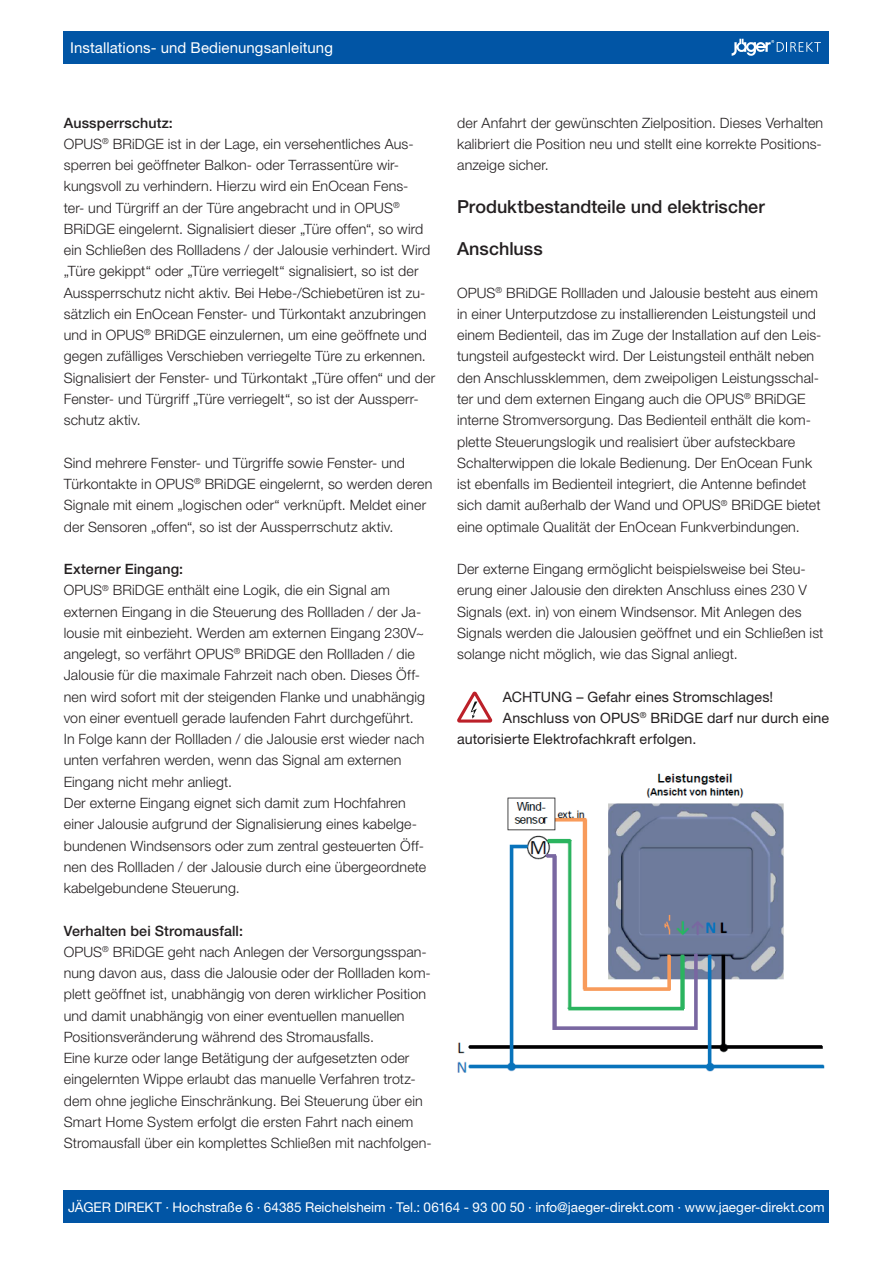
<style>
.page{position:relative;width:893px;height:1263px;background:#fff}
.page>*{position:absolute;margin:0;border:0;box-sizing:border-box;transform-origin:0 0}
.t1{font:500 18px "Helvetica Neue LT Pro";color:#231f20}
.t2{font:15px "Helvetica Neue LT Pro";letter-spacing:.005em;color:#fff}
.t3{font:300 14.25px/21.3px "Helvetica Neue LT Pro";letter-spacing:.01em;color:#231f20}
.t4{font:14.25px "Helvetica Neue LT Pro";letter-spacing:.005em;color:#231f20}
.t5{font:13.5px "Helvetica Neue LT Pro";color:#fff}
.s1{font-weight:500}
</style>
<div class="page">
<div style="left:64px;top:1191px;width:765px;height:32px;background:#0155a5"></div>
<div style="left:64px;top:31px;width:765px;height:33px;background:#0155a5"></div>
<svg style="left:732px;top:39px;width:89px;height:17px"></svg>
<img style="left:457px;top:773px;width:368px;height:300px">
<svg style="left:457px;top:691px;width:35px;height:32px"></svg>
<p class="t2" style="left:70px;top:38px;width:264px">Installations- und Bedienungsanleitung</p>
<p class="t3" style="left:64px;top:112px;width:373px"><span class="s1">Aussperrschutz:<br></span>OPUS<sup>®</sup> BRiDGE ist in der Lage, ein versehentliches Aus&shy;sperren bei geöffneter Balkon- oder Terrassentüre wir&shy;kungsvoll zu verhindern. Hierzu wird ein EnOcean Fens-<br>ter- und Türgriff an der Türe angebracht und in OPUS<sup>® </sup>BRiDGE eingelernt. Signalisiert dieser „Türe offen“, so wird ein Schließen des Rollladens / der Jalousie verhindert. Wird „Türe gekippt“ oder „Türe verriegelt“ signalisiert, so ist der Aussperrschutz nicht aktiv. Bei Hebe-/Schiebetüren ist zu&shy;sätzlich ein EnOcean Fenster- und Türkontakt anzubringen und in OPUS<sup>®</sup> BRiDGE einzulernen, um eine geöffnete und gegen zufälliges Verschieben verriegelte Türe zu erkennen.<br>Signalisiert der Fenster- und Türkontakt „Türe offen“ und der Fenster- und Türgriff „Türe verriegelt“, so ist der Aussperr&shy;schutz aktiv.</p>
<p class="t3" style="left:64px;top:452px;width:370px">Sind mehrere Fenster- und Türgriffe sowie Fenster- und Türkontakte in OPUS<sup>®</sup> BRiDGE eingelernt, so werden deren Signale mit einem „logischen oder“ verknüpft. Meldet einer der Sensoren „offen“, so ist der Aussperrschutz aktiv.</p>
<p class="t3" style="left:64px;top:558px;width:364px"><span class="s1">Externer Eingang:<br></span>OPUS<sup>®</sup> BRiDGE enthält eine Logik, die ein Signal am externen Eingang in die Steuerung des Rollladen / der Ja&shy;lousie mit einbezieht. Werden am externen Eingang 230V~ angelegt, so verfährt OPUS<sup>®</sup> BRiDGE den Rollladen / die Jalousie für die maximale Fahrzeit nach oben. Dieses Öff&shy;nen wird sofort mit der steigenden Flanke und unabhängig von einer eventuell gerade laufenden Fahrt durchgeführt.<br>In Folge kann der Rollladen / die Jalousie erst wieder nach unten verfahren werden, wenn das Signal am externen Eingang nicht mehr anliegt.<br>Der externe Eingang eignet sich damit zum Hochfahren einer Jalousie aufgrund der Signalisierung eines kabelge&shy;bundenen Windsensors oder zum zentral gesteuerten Öff&shy;nen des Rollladen / der Jalousie durch eine übergeordnete kabelgebundene Steuerung.</p>
<p class="t3" style="left:64px;top:919px;width:369px"><span class="s1">Verhalten bei Stromausfall:<br></span>OPUS<sup>®</sup> BRiDGE geht nach Anlegen der Versorgungsspan&shy;nung davon aus, dass die Jalousie oder der Rollladen kom&shy;plett geöffnet ist, unabhängig von deren wirklicher Position und damit unabhängig von einer eventuellen manuellen Positionsveränderung während des Stromausfalls.<br>Eine kurze oder lange Betätigung der aufgesetzten oder eingelernten Wippe erlaubt das manuelle Verfahren trotz&shy;dem ohne jegliche Einschränkung. Bei Steuerung über ein Smart Home System erfolgt die ersten Fahrt nach einem Stromausfall über ein komplettes Schließen mit nachfolgen-</p>
<p class="t3" style="left:457px;top:112px;width:368px;text-align:justify">der Anfahrt der gewünschten Zielposition. Dieses Verhalten kalibriert die Position neu und stellt eine korrekte Positions&shy;anzeige sicher.</p>
<p class="t1" style="left:457px;top:195px;width:309px">Produktbestandteile und elektrischer</p>
<p class="t1" style="left:457px;top:238px;width:87px">Anschluss</p>
<p class="t3" style="left:457px;top:282px;width:366px">OPUS<sup>®</sup> BRiDGE Rollladen und Jalousie besteht aus einem in einer Unterputzdose zu installierenden Leistungsteil und einem Bedienteil, das im Zuge der Installation auf den Leis&shy;tungsteil aufgesteckt wird. Der Leistungsteil enthält neben den Anschlussklemmen, dem zweipoligen Leistungsschal&shy;ter und dem externen Eingang auch die OPUS<sup>®</sup> BRiDGE interne Stromversorgung. Das Bedienteil enthält die kom&shy;plette Steuerungslogik und realisiert über aufsteckbare Schalterwippen die lokale Bedienung. Der EnOcean Funk ist ebenfalls im Bedienteil integriert, die Antenne befindet sich damit außerhalb der Wand und OPUS<sup>®</sup> BRiDGE bietet eine optimale Qualität der EnOcean Funkverbindungen.</p>
<p class="t3" style="left:457px;top:558px;width:368px">Der externe Eingang ermöglicht beispielsweise bei Steu&shy;erung einer Jalousie den direkten Anschluss eines 230 V Signals (ext. in) von einem Windsensor. Mit Anlegen des Signals werden die Jalousien geöffnet und ein Schließen ist solange nicht möglich, wie das Signal anliegt.</p>
<p class="t4" style="left:503px;top:688px;width:272px">ACHTUNG – Gefahr eines Stromschlages!</p>
<p class="t4" style="left:503px;top:709px;width:328px">Anschluss von OPUS<sup>®</sup> BRiDGE darf nur durch eine</p>
<p class="t4" style="left:457px;top:730px;width:241px">autorisierte Elektrofachkraft erfolgen.</p>
<p class="t5" style="left:68px;top:1199px;width:758px">JÄGER DIREKT · Hochstraße 6 · 64385 Reichelsheim · Tel.: 06164 - 93 00 50 · info@jaeger-direkt.com · www.jaeger-direkt.com</p>
</div>
